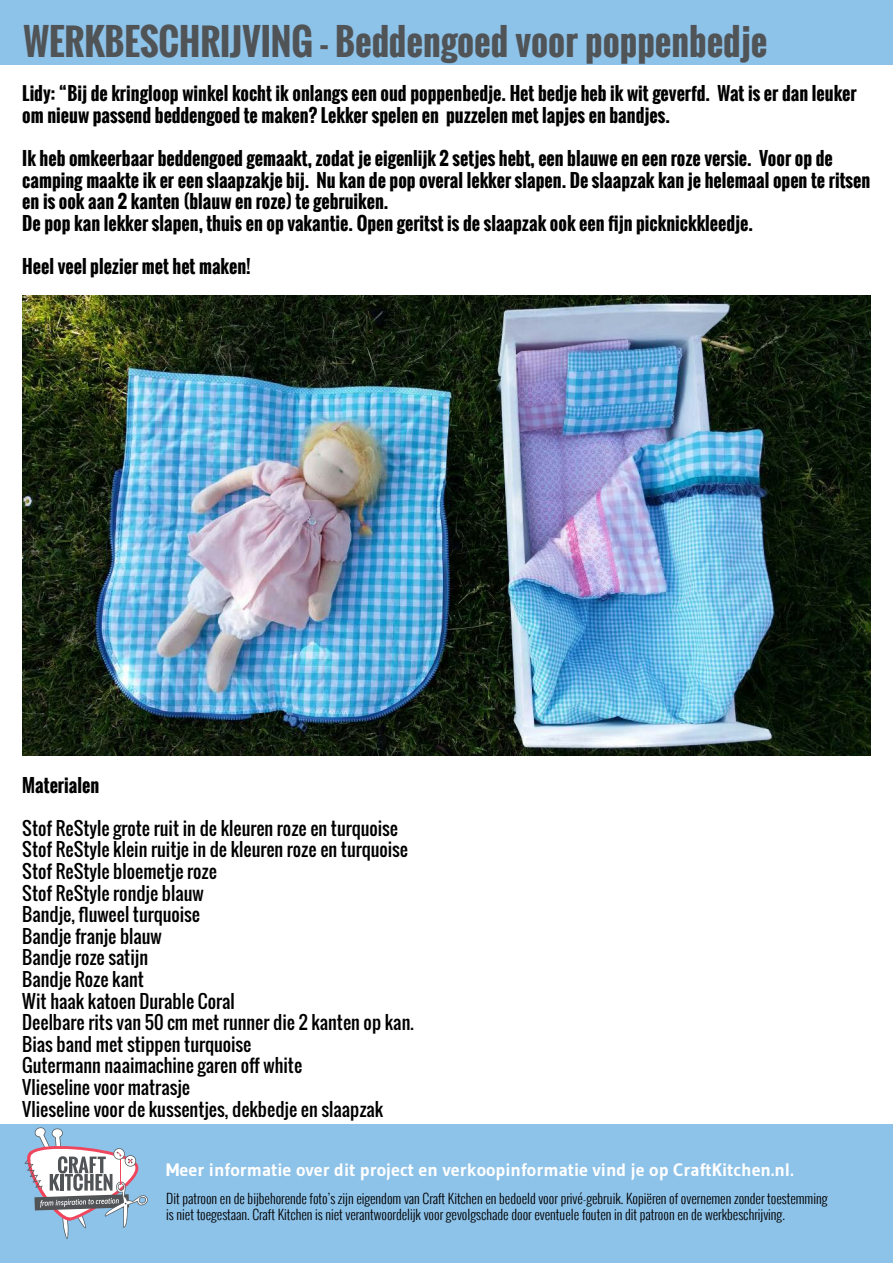
<style>
.page{position:relative;width:893px;height:1263px;background:#fff}
.page>*{position:absolute;margin:0;border:0;box-sizing:border-box;transform-origin:0 0}
.t1{font:700 36px "Oswald";color:#515456}
.t2{font:700 18px/21.6px "Oswald";color:#000}
.t3{font:18px/21.6px "Oswald";color:#000}
.t4{font:700 18px "Gudea";color:#fff}
.t5{font:300 13.5px/16.2px "Oswald";color:#000}
</style>
<div class="page">
<div style="left:0;top:1125px;width:893px;height:138px;background:#8dc2e9"></div>
<div style="left:0;top:0;width:893px;height:64px;background:#8dc2e9"></div>
<svg style="left:24px;top:1127px;width:124px;height:112px"></svg>
<img style="left:22px;top:296px;width:849px;height:460px">
<h1 class="t1" style="left:23px;top:14px;width:745px">WERKBESCHRIJVING - Beddengoed voor poppenbedje</h1>
<p class="t2" style="left:22px;top:83px;width:836px">Lidy: “Bij de kringloop winkel kocht ik onlangs een oud poppenbedje. Het bedje heb ik wit geverfd. Wat is er dan leuker om nieuw passend beddengoed te maken? Lekker spelen en puzzelen met lapjes en bandjes.</p>
<p class="t2" style="left:22px;top:148px;width:849px">Ik heb omkeerbaar beddengoed gemaakt, zodat je eigenlijk 2 setjes hebt, een blauwe en een roze versie. Voor op de camping maakte ik er een slaapzakje bij. Nu kan de pop overal lekker slapen. De slaapzak kan je helemaal open te ritsen en is ook aan 2 kanten (blauw en roze) te gebruiken.<br>De pop kan lekker slapen, thuis en op vakantie. Open geritst is de slaapzak ook een fijn picknickkleedje.</p>
<p class="t2" style="left:22px;top:256px;width:230px">Heel veel plezier met het maken!</p>
<p class="t2" style="left:22px;top:774px;width:78px">Materialen</p>
<p class="t3" style="left:22px;top:817px;width:393px">Stof ReStyle grote ruit in de kleuren roze en turquoise Stof ReStyle klein ruitje in de kleuren roze en turquoise Stof ReStyle bloemetje roze<br>Stof ReStyle rondje blauw<br>Bandje, fluweel turquoise<br>Bandje franje blauw<br>Bandje roze satijn<br>Bandje Roze kant<br>Wit haak katoen Durable Coral<br>Deelbare rits van 50 cm met runner die 2 kanten op kan.<br>Bias band met stippen turquoise<br>Gutermann naaimachine garen off white<br>Vlieseline voor matrasje<br>Vlieseline voor de kussentjes, dekbedje en slaapzak</p>
<p class="t4" style="left:166px;top:1159px;width:629px">Meer informatie over dit project en verkoopinformatie vind je op CraftKitchen.nl.</p>
<p class="t5" style="left:166px;top:1190px;width:663px">Dit patroon en de bijbehorende foto’s zijn eigendom van Craft Kitchen en bedoeld voor privé-gebruik. Kopiëren of overnemen zonder toestemming is niet toegestaan. Craft Kitchen is niet verantwoordelijk voor gevolgschade door eventuele fouten in dit patroon en de werkbeschrijving.</p>
</div>
